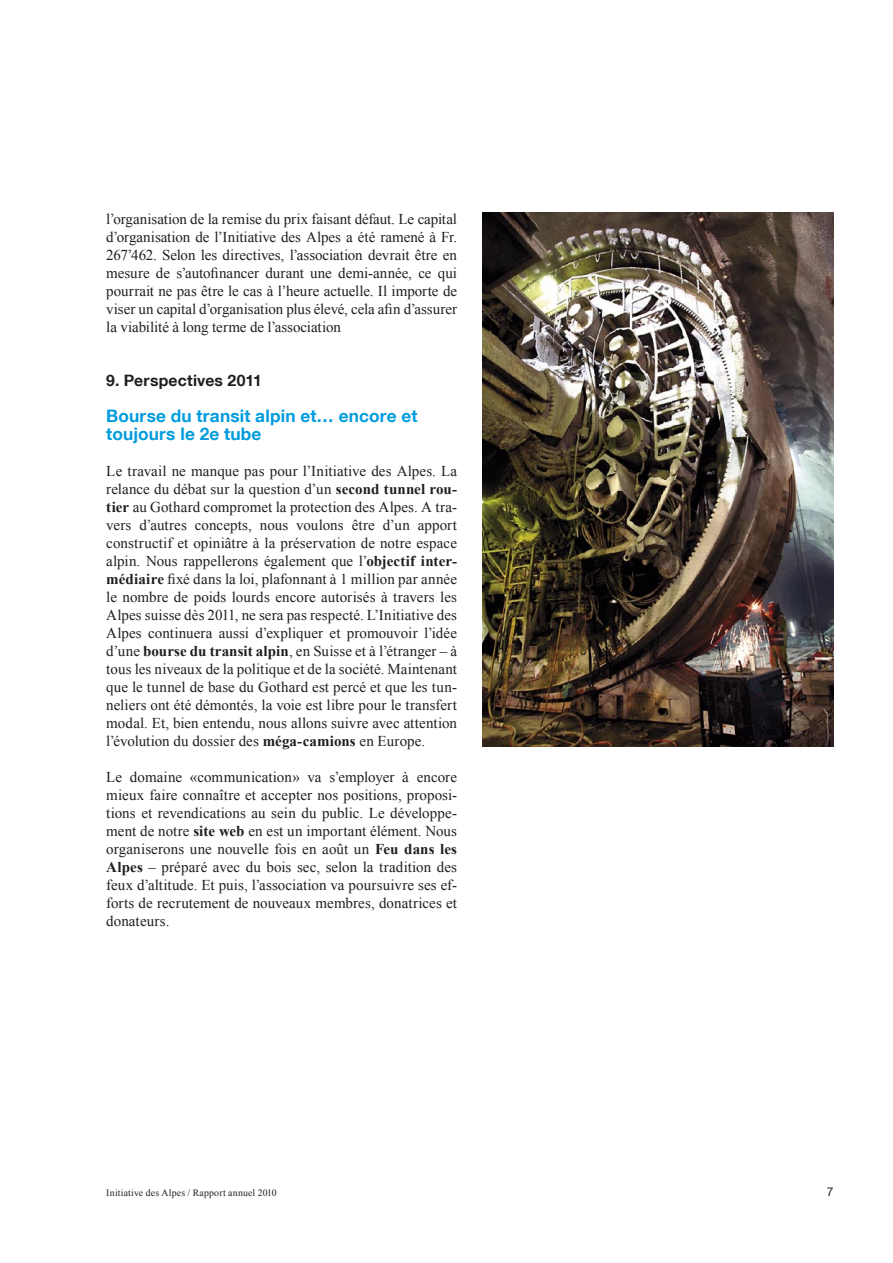
<style>
.page{position:relative;width:893px;height:1263px;background:#fff}
.page>*{position:absolute;margin:0;border:0;box-sizing:border-box;transform-origin:0 0}
.t1{font:700 17.25px/18px "Helvetica Neue LT Com";letter-spacing:.01em;color:#009cdd}
.t2{font:700 15.75px "Helvetica Neue LT Com";letter-spacing:.015em;color:#1f1e21}
.t3{font:15px/18px "Times New Roman";color:#1f1e21;text-align:justify}
.t4{font:12px "Helvetica Neue LT Com";color:#1f1e21}
.t5{font:9.75px "Times New Roman";letter-spacing:.02em;color:#1f1e21}
.s1{font-weight:700}
</style>
<div class="page">
<img style="left:483px;top:213px;width:350px;height:533px">
<p class="t3" style="left:106px;top:210px;width:352px">l’organisation de la remise du prix faisant défaut. Le capital d’organisation de l’Initiative des Alpes a été ramené à Fr.<br>267’462. Selon les directives, l’association devrait être en mesure de s’autofinancer durant une demi-année, ce qui pourrait ne pas être le cas à l’heure actuelle. Il importe de viser un capital d’organisation plus élevé, cela afin d’assurer la viabilité à long terme de l’association</p>
<p class="t2" style="left:106px;top:371px;width:157px">9. Perspectives 2011</p>
<p class="t1" style="left:106px;top:407px;width:313px">Bourse du transit alpin et… encore et toujours le 2e tube</p>
<p class="t3" style="left:106px;top:462px;width:352px">Le travail ne manque pas pour l’Initiative des Alpes. La relance du débat sur la question d’un <span class="s1">second tunnel rou&shy;tier</span> au Gothard compromet la protection des Alpes. A tra&shy;vers d’autres concepts, nous voulons être d’un apport constructif et opiniâtre à la préservation de notre espace alpin. Nous rappellerons également que l’<span class="s1">objectif inter&shy;médiaire</span> fixé dans la loi, plafonnant à 1 million par année le nombre de poids lourds encore autorisés à travers les Alpes suisse dès 2011, ne sera pas respecté. L’Initiative des Alpes continuera aussi d’expliquer et promouvoir l’idée d’une <span class="s1">bourse du transit alpin</span>, en Suisse et à l’étranger – à tous les niveaux de la politique et de la société. Maintenant que le tunnel de base du Gothard est percé et que les tun&shy;neliers ont été démontés, la voie est libre pour le transfert modal. Et, bien entendu, nous allons suivre avec attention l’évolution du dossier des <span class="s1">méga-camions</span> en Europe.</p>
<p class="t3" style="left:106px;top:768px;width:352px">Le domaine «communication» va s’employer à encore mieux faire connaître et accepter nos positions, proposi&shy;tions et revendications au sein du public. Le développe&shy;ment de notre <span class="s1">site web</span> en est un important élément. Nous organiserons une nouvelle fois en août un <span class="s1">Feu dans les Alpes</span> – préparé avec du bois sec, selon la tradition des feux d’altitude. Et puis, l’association va poursuivre ses ef&shy;forts de recrutement de nouveaux membres, donatrices et donateurs.</p>
<p class="t5" style="left:106px;top:1186px;width:172px">Initiative des Alpes / Rapport annuel 2010</p>
<p class="t4" style="left:827px;top:1185px;width:8px">7</p>
</div>
